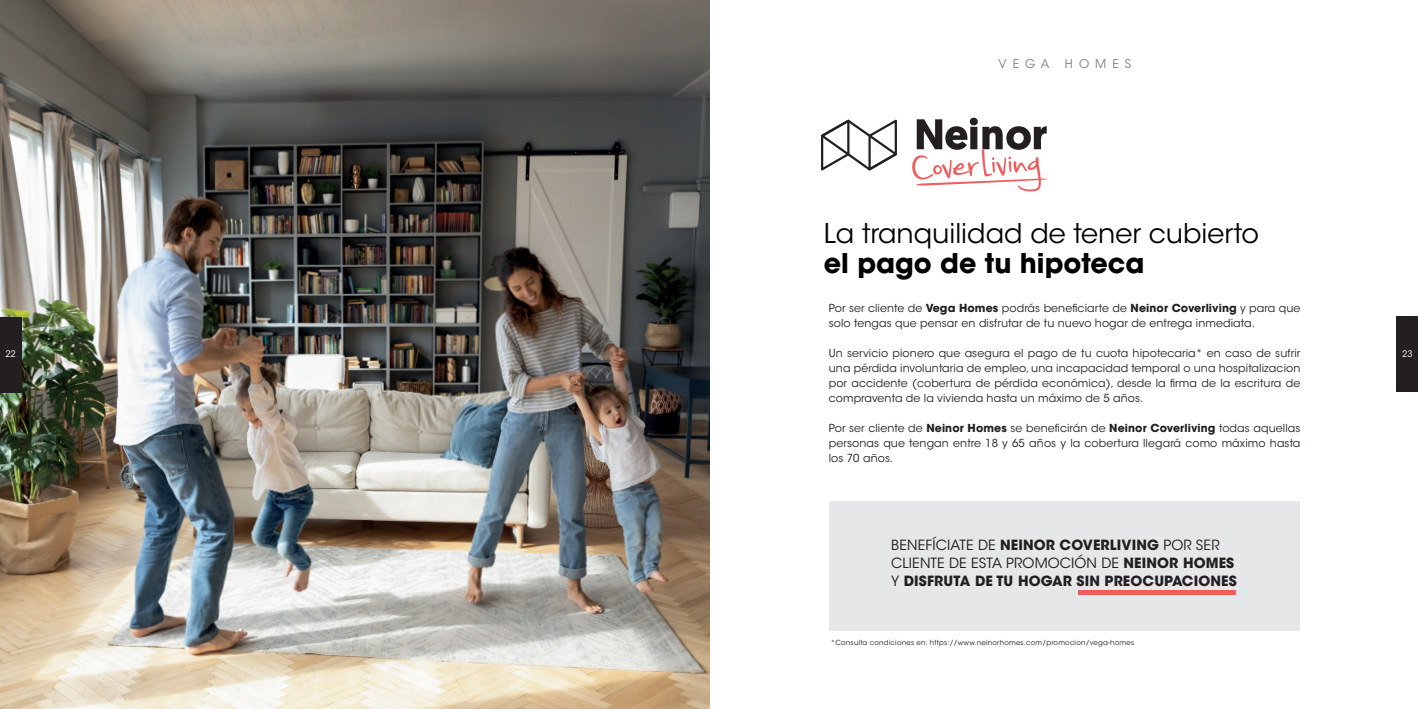
<style>
.page{position:relative;width:1418px;height:709px;background:#fff}
.page>*{position:absolute;margin:0;border:0;box-sizing:border-box;transform-origin:0 0}
.t1{font:27px "ITC Avant Garde Std";color:#000}
.t2{font:700 27px "ITC Avant Garde Std";color:#000}
.t3{font:700 14px/18px "ITC Avant Garde Std";letter-spacing:.01em;color:#231f20}
.t4{font:12px "ITC Avant Garde Std";letter-spacing:.5em;color:#808285}
.t5{font:11px/15px "ITC Avant Garde Std";letter-spacing:.01em;color:#231f20;text-align:justify}
.t6{font:9px "ITC Avant Garde Std";color:#fff}
.t7{font:7px "ITC Avant Garde Std";letter-spacing:.03em;color:#231f20}
.s1{font-weight:700}
.s2{font-weight:400}
</style>
<div class="page">
<div style="left:1396px;top:317px;width:21px;height:75px;background:#231f20"></div>
<img style="left:0;top:0;width:709px;height:709px">
<svg style="left:821px;top:120px;width:76px;height:50px"></svg>
<svg style="left:912px;top:118px;width:134px;height:73px"></svg>
<div style="left:0;top:317px;width:21px;height:75px;background:#231f20"></div>
<div style="left:828px;top:501px;width:471px;height:129px;background:#e6e7e9"></div>
<hr style="left:1078px;top:590px;width:157px;height:4px;background:#f05c5e">
<p class="t4" style="left:998px;top:57px;width:52px">VEGA</p>
<p class="t4" style="left:1064px;top:57px;width:68px">HOMES</p>
<h1 class="t1" style="left:823px;top:216px;width:436px">La tranquilidad de tener cubierto</h1>
<h1 class="t2" style="left:823px;top:246px;width:322px">el pago de tu hipoteca</h1>
<p class="t5" style="left:828px;top:300px;width:473px">Por ser cliente de <span class="s1">Vega Homes</span> podrás beneficiarte de <span class="s1">Neinor Coverliving</span> y para que solo tengas que pensar en disfrutar de tu nuevo hogar de entrega inmediata.</p>
<p class="t5" style="left:828px;top:345px;width:473px">Un servicio pionero que asegura el pago de tu cuota hipotecaria* en caso de sufrir una pérdida involuntaria de empleo, una incapacidad temporal o una hospitalizacion por accidente (cobertura de pérdida económica), desde la firma de la escritura de compraventa de la vivienda hasta un máximo de 5 años.</p>
<p class="t5" style="left:828px;top:420px;width:473px">Por ser cliente de <span class="s1">Neinor Homes</span> se beneficirán de <span class="s1">Neinor Coverliving</span> todas aquellas personas que tengan entre 18 y 65 años y la cobertura llegará como máximo hasta los 70 años.</p>
<p class="t6" style="left:5px;top:348px;width:12px">22</p>
<p class="t6" style="left:1402px;top:348px;width:12px">23</p>
<p class="t3" style="left:891px;top:535px;width:347px"><span class="s2">BENEFÍCIATE DE</span> NEINOR COVERLIVING <span class="s2">POR SER<br>CLIENTE DE ESTA PROMOCIÓN DE</span> NEINOR HOMES<br><span class="s2">Y</span> DISFRUTA DE TU HOGAR SIN PREOCUPACIONES</p>
<p class="t7" style="left:831px;top:638px;width:305px">*Consulta condiciones en: https://www.neinorhomes.com/promocion/vega-homes</p>
</div>
